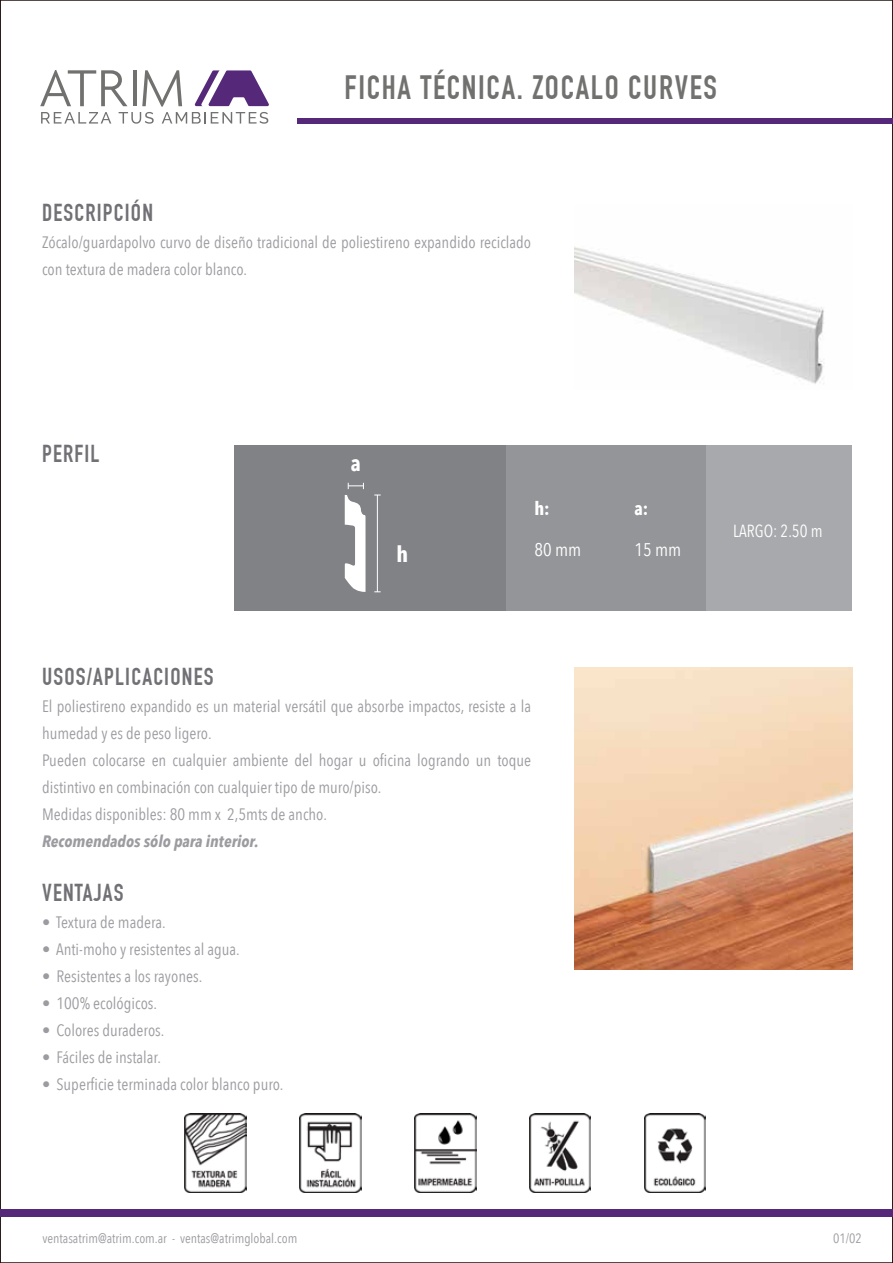
<style>
.page{position:relative;width:893px;height:1263px;background:#fff}
.page>*{position:absolute;margin:0;border:0;box-sizing:border-box;transform-origin:0 0}
.t1{font:700 33px "DIN Condensed";letter-spacing:.05em;color:#717170}
.t2{font:700 24px "DIN Condensed";letter-spacing:.05em;color:#717075}
.t3{font:700 21.75px "Avenir Next Condensed";color:#fff}
.t4{font:18.3px "Avenir Next Condensed";color:#fff}
.t5{font:700 18.3px "Avenir Next Condensed";color:#fff}
.t6{font:17.55px "Avenir Next Condensed";color:#fff;scale:.95 1}
.t7{font:16.5px/27px "Avenir Next Condensed";color:#9c9ba0}
.t8{font:italic 700 16.5px "Avenir Next Condensed";color:#9c9ba0}
.t9{font:13.5px "Avenir Next Condensed";color:#9c9ba0}
</style>
<div class="page">
<div style="left:297px;top:119px;width:596px;height:5px;background:#56287a"></div>
<svg style="left:40px;top:70px;width:229px;height:54px"></svg>
<img style="left:574px;top:246px;width:250px;height:138px">
<img style="left:574px;top:668px;width:278px;height:301px">
<div style="left:706px;top:445px;width:146px;height:166px;background:#a7a9ac"></div>
<div style="left:234px;top:445px;width:272px;height:166px;background:#818285"></div>
<div style="left:506px;top:445px;width:200px;height:166px;background:#939598"></div>
<hr style="left:377px;top:495px;width:1px;height:97px;background:#fff">
<svg style="left:348px;top:483px;width:16px;height:6px"></svg>
<svg style="left:345px;top:495px;width:21px;height:97px"></svg>
<img style="left:529px;top:1113px;width:62px;height:79px">
<img style="left:644px;top:1113px;width:62px;height:79px">
<img style="left:300px;top:1113px;width:61px;height:79px">
<img style="left:414px;top:1113px;width:62px;height:79px">
<img style="left:185px;top:1113px;width:61px;height:79px">
<div style="left:0;top:1209px;width:893px;height:7px;background:#56287a"></div>
<h1 class="t1" style="left:345px;top:68px;width:374px">FICHA TÉCNICA. ZOCALO CURVES</h1>
<h2 class="t2" style="left:42px;top:199px;width:112px">DESCRIPCIÓN</h2>
<p class="t7" style="left:42px;top:228px;width:491px">Zócalo/guardapolvo curvo de diseño tradicional de poliestireno expandido reciclado con textura de madera color blanco.</p>
<h2 class="t2" style="left:42px;top:440px;width:59px">PERFIL</h2>
<h3 class="t3" style="left:351px;top:449px;width:12px">a</h3>
<p class="t5" style="left:534px;top:498px;width:17px">h:</p>
<p class="t4" style="left:534px;top:534px;width:48px">80 mm</p>
<p class="t5" style="left:634px;top:498px;width:16px">a:</p>
<h3 class="t3" style="left:397px;top:541px;width:13px">h</h3>
<p class="t4" style="left:634px;top:534px;width:48px">15 mm</p>
<h2 class="t2" style="left:42px;top:662px;width:173px">USOS/APLICACIONES</h2>
<p class="t7" style="left:42px;top:692px;width:491px">El poliestireno expandido es un material versátil que absorbe impactos, resiste a la humedad y es de peso ligero.<br>Pueden colocarse en cualquier ambiente del hogar u oficina logrando un toque distintivo en combinación con cualquier tipo de muro/piso.<br>Medidas disponibles: 80 mm x 2,5mts de ancho.</p>
<p class="t8" style="left:42px;top:831px;width:218px">Recomendados sólo para interior.</p>
<h2 class="t2" style="left:42px;top:878px;width:83px">VENTAJAS</h2>
<p class="t7" style="left:42px;top:908px;width:125px">• Textura de madera.</p>
<p class="t7" style="left:42px;top:935px;width:199px">• Anti-moho y resistentes al agua.</p>
<p class="t7" style="left:42px;top:962px;width:162px">• Resistentes a los rayones.</p>
<p class="t7" style="left:42px;top:989px;width:117px">• 100% ecológicos.</p>
<p class="t7" style="left:42px;top:1016px;width:124px">• Colores duraderos.</p>
<p class="t7" style="left:42px;top:1043px;width:121px">• Fáciles de instalar.</p>
<p class="t7" style="left:42px;top:1070px;width:243px">• Superficie terminada color blanco puro.</p>
<p class="t6" style="left:733px;top:516px;width:95px">LARGO: 2.50 m</p>
<p class="t9" style="left:42px;top:1227px;width:256px">ventasatrim@atrim.com.ar - ventas@atrimglobal.com</p>
<p class="t9" style="left:833px;top:1227px;width:30px">01/02</p>
</div>
